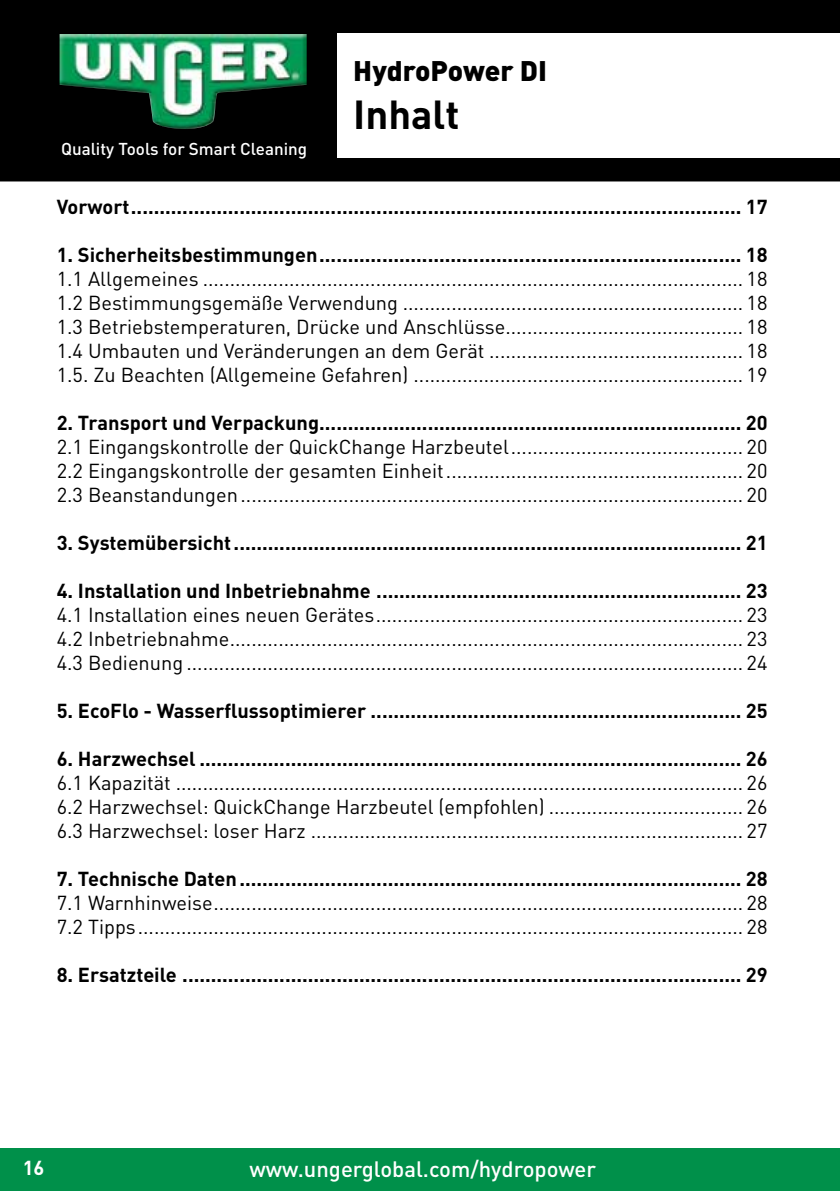
<style>
.page{position:relative;width:840px;height:1191px;background:#fff}
.page>*{position:absolute;margin:0;border:0;box-sizing:border-box;transform-origin:0 0}
.t1{font:700 40px "DIN Pro";color:#000}
.t2{font:900 28px "DIN Pro";color:#000}
.t3{font:500 22px "DIN Pro";color:#fff}
.t4{font:20px/24px "DIN Pro";color:#000;text-align:justify}
.t5{font:700 20px "DIN Pro";color:#000}
.t6{font:700 20px "DIN Pro";color:#fff}
.t7{font:500 17px "DIN Pro";color:#fff}
</style>
<div class="page">
<div style="left:0;top:0;width:839px;height:181px;background:#000"></div>
<div style="left:0;top:1148px;width:839px;height:43px;background:#00904a"></div>
<img style="left:60px;top:34px;width:246px;height:96px">
<div style="left:337px;top:34px;width:502px;height:124px;background:#fff"></div>
<p class="t7" style="left:61px;top:137px;width:247px">Quality Tools for Smart Cleaning</p>
<h2 class="t2" style="left:353px;top:52px;width:195px">HydroPower DI</h2>
<h1 class="t1" style="left:353px;top:87px;width:108px">Inhalt</h1>
<p class="t5" style="left:57px;top:193px;width:711px">Vorwort........................................................................................................... 17</p>
<p class="t5" style="left:57px;top:241px;width:711px">1. Sicherheitsbestimmungen.......................................................................... 18</p>
<p class="t4" style="left:57px;top:266px;width:711px">1.1 Allgemeines .................................................................................................... 18<br>1.2 Bestimmungsgemäße Verwendung ............................................................... 18<br>1.3 Betriebstemperaturen, Drücke und Anschlüsse............................................ 18<br>1.4 Umbauten und Veränderungen an dem Gerät ............................................... 18<br>1.5. Zu Beachten (Allgemeine Gefahren) ............................................................. 19</p>
<p class="t5" style="left:57px;top:409px;width:711px">2. Transport und Verpackung.......................................................................... 20</p>
<p class="t4" style="left:57px;top:434px;width:711px">2.1 Eingangskontrolle der QuickChange Harzbeutel........................................... 20<br>2.2 Eingangskontrolle der gesamten Einheit....................................................... 20<br>2.3 Beanstandungen............................................................................................. 20</p>
<p class="t5" style="left:57px;top:529px;width:711px">3. Systemübersicht......................................................................................... 21</p>
<p class="t5" style="left:57px;top:577px;width:711px">4. Installation und Inbetriebnahme ................................................................ 23</p>
<p class="t4" style="left:57px;top:602px;width:711px">4.1 Installation eines neuen Gerätes.................................................................... 23<br>4.2 Inbetriebnahme............................................................................................... 23<br>4.3 Bedienung ....................................................................................................... 24</p>
<p class="t5" style="left:57px;top:697px;width:711px">5. EcoFlo - Wasserflussoptimierer ................................................................. 25</p>
<p class="t5" style="left:57px;top:745px;width:711px">6. Harzwechsel ............................................................................................... 26</p>
<p class="t4" style="left:57px;top:770px;width:711px">6.1 Kapazität ......................................................................................................... 26<br>6.2 Harzwechsel: QuickChange Harzbeutel (empfohlen) .................................... 26<br>6.3 Harzwechsel: loser Harz ................................................................................ 27</p>
<p class="t5" style="left:57px;top:865px;width:711px">7. Technische Daten........................................................................................ 28</p>
<p class="t4" style="left:57px;top:890px;width:711px">7.1 Warnhinweise.................................................................................................. 28<br>7.2 Tipps................................................................................................................ 28</p>
<p class="t5" style="left:57px;top:961px;width:711px">8. Ersatzteile .................................................................................................. 29</p>
<p class="t6" style="left:23px;top:1154px;width:23px">16</p>
<p class="t3" style="left:249px;top:1153px;width:348px">www.ungerglobal.com/hydropower</p>
</div>
